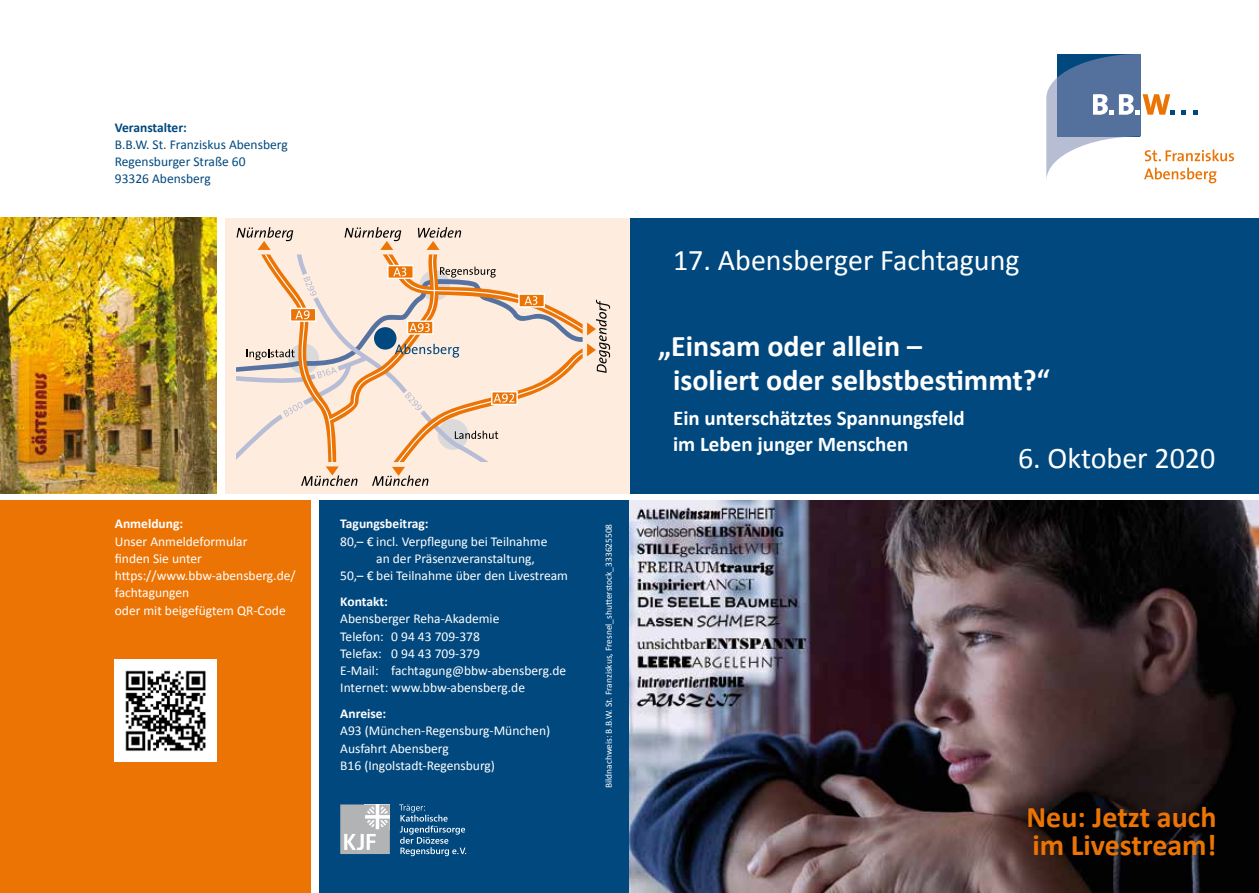
<style>
.page{position:relative;width:1259px;height:893px;background:#fff}
.page>*{position:absolute;margin:0;border:0;box-sizing:border-box;transform-origin:0 0}
.t1{font:700 30px/34.5px "Calibri";color:#fff}
.t2{font:30px "Calibri";color:#fff}
.t3{font:700 30px/28.5px "Calibri";color:#ec7405}
.t4{font:700 21px/25.8px "Calibri";color:#fff}
.t5{font:13.5px/17.2px "Calibri";color:#fff}
.t6{font:13.5px/17.2px "Calibri";color:#00487e}
.t7{font:700 13.5px "Calibri";color:#fff}
.t8{font:700 13.5px "Calibri";color:#00487e}
.t9{font:9.45px "Calibri";color:#fff}
</style>
<div class="page">
<div style="left:629px;top:218px;width:630px;height:276px;background:#00487e"></div>
<div style="left:225px;top:218px;width:404px;height:276px;background:#feedde"></div>
<div style="left:319px;top:500px;width:310px;height:393px;background:#00487e"></div>
<svg style="left:236px;top:378px;width:25px;height:82px"></svg>
<svg style="left:265px;top:254px;width:297px;height:208px"></svg>
<svg style="left:455px;top:431px;width:43px;height:8px"></svg>
<svg style="left:493px;top:393px;width:23px;height:10px"></svg>
<div style="left:491px;top:391px;width:27px;height:14px;border:1px solid #fff"></div>
<svg style="left:493px;top:394px;width:21px;height:8px"></svg>
<div style="left:387px;top:265px;width:27px;height:14px;border:1px solid #fff"></div>
<svg style="left:405px;top:392px;width:17px;height:19px"></svg>
<svg style="left:283px;top:402px;width:20px;height:15px"></svg>
<svg style="left:344px;top:227px;width:57px;height:23px"></svg>
<svg style="left:418px;top:227px;width:43px;height:23px"></svg>
<svg style="left:236px;top:227px;width:57px;height:23px"></svg>
<svg style="left:372px;top:467px;width:57px;height:19px"></svg>
<svg style="left:301px;top:466px;width:57px;height:20px"></svg>
<svg style="left:236px;top:267px;width:374px;height:111px"></svg>
<div style="left:0;top:500px;width:310px;height:393px;background:#ec7405"></div>
<img style="left:0;top:218px;width:217px;height:276px">
<img style="left:629px;top:500px;width:630px;height:393px">
<svg style="left:1046px;top:54px;width:188px;height:129px"></svg>
<svg style="left:399px;top:804px;width:67px;height:52px"></svg>
<svg style="left:340px;top:804px;width:50px;height:50px;background:#bec1c2"></svg>
<img style="left:115px;top:659px;width:102px;height:102px">
<p class="t8" style="left:115px;top:119px;width:74px">Veranstalter:</p>
<p class="t6" style="left:115px;top:136px;width:174px">B.B.W. St. Franziskus Abensberg<br>Regensburger Straße 60<br>93326 Abensberg</p>
<p class="t7" style="left:115px;top:515px;width:70px">Anmeldung:</p>
<p class="t5" style="left:115px;top:533px;width:182px">Unser Anmeldeformular<br>finden Sie unter https://www.bbw-abensberg.de/ fachtagungen<br>oder mit beigefügtem QR-Code</p>
<p class="t7" style="left:340px;top:515px;width:90px">Tagungsbeitrag:</p>
<p class="t5" style="left:340px;top:533px;width:209px">80,– € incl. Verpflegung bei Teilnahme</p>
<p class="t5" style="left:376px;top:550px;width:160px">an der Präsenzveranstaltung,</p>
<p class="t5" style="left:340px;top:567px;width:229px">50,– € bei Teilnahme über den Livestream</p>
<p class="t7" style="left:340px;top:593px;width:49px">Kontakt:</p>
<p class="t5" style="left:340px;top:610px;width:227px">Abensberger Reha-Akademie<br>Telefon: 0 94 43 709-378<br>Telefax: 0 94 43 709-379<br>E-Mail: fachtagung@bbw-abensberg.de<br>Internet: www.bbw-abensberg.de</p>
<p class="t7" style="left:340px;top:705px;width:48px">Anreise:</p>
<p class="t5" style="left:340px;top:722px;width:211px">A93 (München-Regensburg-München)<br>Ausfahrt Abensberg<br>B16 (Ingolstadt-Regensburg)</p>
<p class="t9" style="left:603px;top:788px;width:266px;rotate:-90deg">Bildnachweis: B.B.W. St. Franziskus, Fresnel_shutterstock_333625508</p>
<h1 class="t2" style="left:673px;top:241px;width:348px">17. Abensberger Fachtagung</h1>
<h1 class="t1" style="left:673px;top:329px;width:378px;text-indent:-15px">„Einsam oder allein –<br>isoliert oder selbstbestimmt?“</h1>
<h2 class="t4" style="left:673px;top:405px;width:293px">Ein unterschätztes Spannungsfeld im Leben junger Menschen</h2>
<h1 class="t2" style="left:1018px;top:439px;width:199px">6. Oktober 2020</h1>
<h1 class="t3" style="left:1026px;top:803px;width:191px">Neu: Jetzt auch im Livestream!</h1>
</div>
